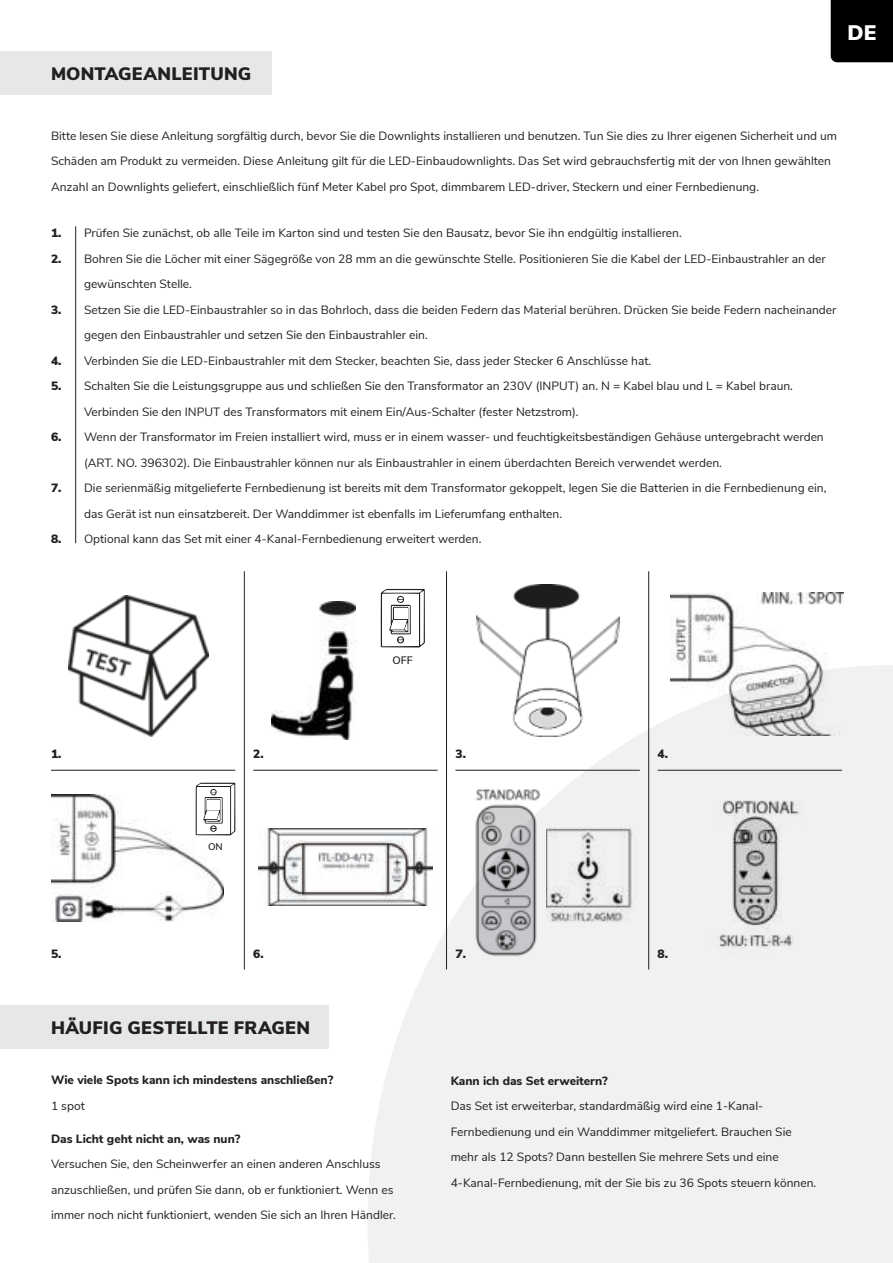
<style>
.page{position:relative;width:893px;height:1263px;background:#fff}
.page>*{position:absolute;margin:0;border:0;box-sizing:border-box;transform-origin:0 0}
.t1{font:900 21px "Nunito Sans";color:#fff}
.t2{font:900 18px "Nunito Sans";letter-spacing:.01em;color:#231f20}
.t3{font:12px/25.5px "Nunito Sans";color:#231f20}
.t4{font:800 12px "Nunito Sans";color:#231f20}
.t5{font:900 12px "Nunito Sans";color:#231f20}
.t6{font:600 10.8px "Nunito Sans";color:#231f20}
.t7{font:600 9.75px "Nunito Sans";color:#231f20}
.s1{font-weight:900}
</style>
<div class="page">
<svg style="left:368px;top:665px;width:525px;height:598px;fill:#f0f1f2"></svg>
<div style="left:0;top:51px;width:271px;height:43px;background:#e6e7e9"></div>
<div style="left:0;top:1005px;width:329px;height:43px;background:#e6e7e9"></div>
<hr style="left:75px;top:226px;width:1px;height:317px;background:#231f20">
<hr style="left:51px;top:770px;width:184px;height:1px;background:#231f20">
<hr style="left:244px;top:571px;width:1px;height:398px;background:#231f20">
<hr style="left:446px;top:571px;width:1px;height:398px;background:#231f20">
<hr style="left:648px;top:571px;width:1px;height:398px;background:#231f20">
<hr style="left:455px;top:770px;width:185px;height:1px;background:#231f20">
<hr style="left:658px;top:770px;width:184px;height:1px;background:#231f20">
<hr style="left:253px;top:770px;width:185px;height:1px;background:#231f20">
<img style="left:68px;top:596px;width:141px;height:141px">
<img style="left:476px;top:585px;width:143px;height:152px">
<img style="left:671px;top:592px;width:172px;height:144px">
<img style="left:51px;top:794px;width:173px;height:128px">
<img style="left:271px;top:602px;width:84px;height:138px">
<svg style="left:381px;top:589px;width:44px;height:58px"></svg>
<svg style="left:196px;top:783px;width:39px;height:52px"></svg>
<img style="left:259px;top:829px;width:173px;height:77px">
<img style="left:459px;top:783px;width:92px;height:178px">
<img style="left:710px;top:789px;width:94px;height:166px">
<img style="left:546px;top:827px;width:91px;height:100px">
<div style="left:831px;top:0;width:62px;height:62px;background:#000001"></div>
<h2 class="t2" style="left:51px;top:63px;width:202px">MONTAGEANLEITUNG</h2>
<h1 class="t1" style="left:847px;top:20px;width:30px">DE</h1>
<p class="t3" style="left:51px;top:123px;width:788px">Bitte lesen Sie diese Anleitung sorgfältig durch, bevor Sie die Downlights installieren und benutzen. Tun Sie dies zu Ihrer eigenen Sicherheit und um<br>Schäden am Produkt zu vermeiden. Diese Anleitung gilt für die LED-Einbaudownlights. Das Set wird gebrauchsfertig mit der von Ihnen gewählten<br>Anzahl an Downlights geliefert, einschließlich fünf Meter Kabel pro Spot, dimmbarem LED-driver, Steckern und einer Fernbedienung.</p>
<p class="t3" style="left:51px;top:220px;width:632px"><span class="s1">1.</span> Prüfen Sie zunächst, ob alle Teile im Karton sind und testen Sie den Bausatz, bevor Sie ihn endgültig installieren.</p>
<p class="t3" style="left:84px;top:246px;width:743px;text-indent:-33px"><span class="s1">2.</span> Bohren Sie die Löcher mit einer Sägegröße von 28 mm an die gewünschte Stelle. Positionieren Sie die Kabel der LED-Einbaustrahler an der gewünschten Stelle.</p>
<p class="t3" style="left:84px;top:297px;width:754px;text-indent:-33px"><span class="s1">3.</span> Setzen Sie die LED-Einbaustrahler so in das Bohrloch, dass die beiden Federn das Material berühren. Drücken Sie beide Federn nacheinander gegen den Einbaustrahler und setzen Sie den Einbaustrahler ein.</p>
<p class="t3" style="left:51px;top:348px;width:602px"><span class="s1">4.</span> Verbinden Sie die LED-Einbaustrahler mit dem Stecker, beachten Sie, dass jeder Stecker 6 Anschlüsse hat.</p>
<p class="t3" style="left:84px;top:373px;width:710px;text-indent:-33px"><span class="s1">5.</span> Schalten Sie die Leistungsgruppe aus und schließen Sie den Transformator an 230V (INPUT) an. N = Kabel blau und L = Kabel braun.<br>Verbinden Sie den INPUT des Transformators mit einem Ein/Aus-Schalter (fester Netzstrom).</p>
<p class="t3" style="left:84px;top:424px;width:741px;text-indent:-33px"><span class="s1">6.</span> Wenn der Transformator im Freien installiert wird, muss er in einem wasser- und feuchtigkeitsbeständigen Gehäuse untergebracht werden (ART. NO. 396302). Die Einbaustrahler können nur als Einbaustrahler in einem überdachten Bereich verwendet werden.</p>
<p class="t3" style="left:84px;top:475px;width:744px;text-indent:-33px"><span class="s1">7.</span> Die serienmäßig mitgelieferte Fernbedienung ist bereits mit dem Transformator gekoppelt, legen Sie die Batterien in die Fernbedienung ein, das Gerät ist nun einsatzbereit. Der Wanddimmer ist ebenfalls im Lieferumfang enthalten.</p>
<p class="t3" style="left:51px;top:526px;width:432px"><span class="s1">8.</span> Optional kann das Set mit einer 4-Kanal-Fernbedienung erweitert werden.</p>
<p class="t5" style="left:51px;top:747px;width:12px">1.</p>
<p class="t5" style="left:253px;top:747px;width:12px">2.</p>
<p class="t7" style="left:208px;top:843px;width:16px">ON</p>
<p class="t6" style="left:393px;top:656px;width:22px">OFF</p>
<p class="t5" style="left:455px;top:747px;width:12px">3.</p>
<p class="t5" style="left:658px;top:747px;width:12px">4.</p>
<p class="t5" style="left:51px;top:947px;width:12px">5.</p>
<p class="t5" style="left:253px;top:947px;width:12px">6.</p>
<p class="t5" style="left:455px;top:947px;width:12px">7.</p>
<p class="t5" style="left:658px;top:947px;width:12px">8.</p>
<h2 class="t2" style="left:51px;top:1017px;width:260px">HÄUFIG GESTELLTE FRAGEN</h2>
<p class="t4" style="left:51px;top:1076px;width:284px">Wie viele Spots kann ich mindestens anschließen?</p>
<p class="t3" style="left:51px;top:1093px;width:35px">1 spot</p>
<p class="t4" style="left:51px;top:1134px;width:191px">Das Licht geht nicht an, was nun?</p>
<p class="t3" style="left:51px;top:1151px;width:346px">Versuchen Sie, den Scheinwerfer an einen anderen Anschluss anzuschließen, und prüfen Sie dann, ob er funktioniert. Wenn es immer noch nicht funktioniert, wenden Sie sich an Ihren Händler.</p>
<p class="t4" style="left:451px;top:1076px;width:159px">Kann ich das Set erweitern?</p>
<p class="t3" style="left:451px;top:1093px;width:367px">Das Set ist erweiterbar, standardmäßig wird eine 1-Kanal-Fernbedienung und ein Wanddimmer mitgeliefert. Brauchen Sie mehr als 12 Spots? Dann bestellen Sie mehrere Sets und eine 4-Kanal-Fernbedienung, mit der Sie bis zu 36 Spots steuern können.</p>
</div>
